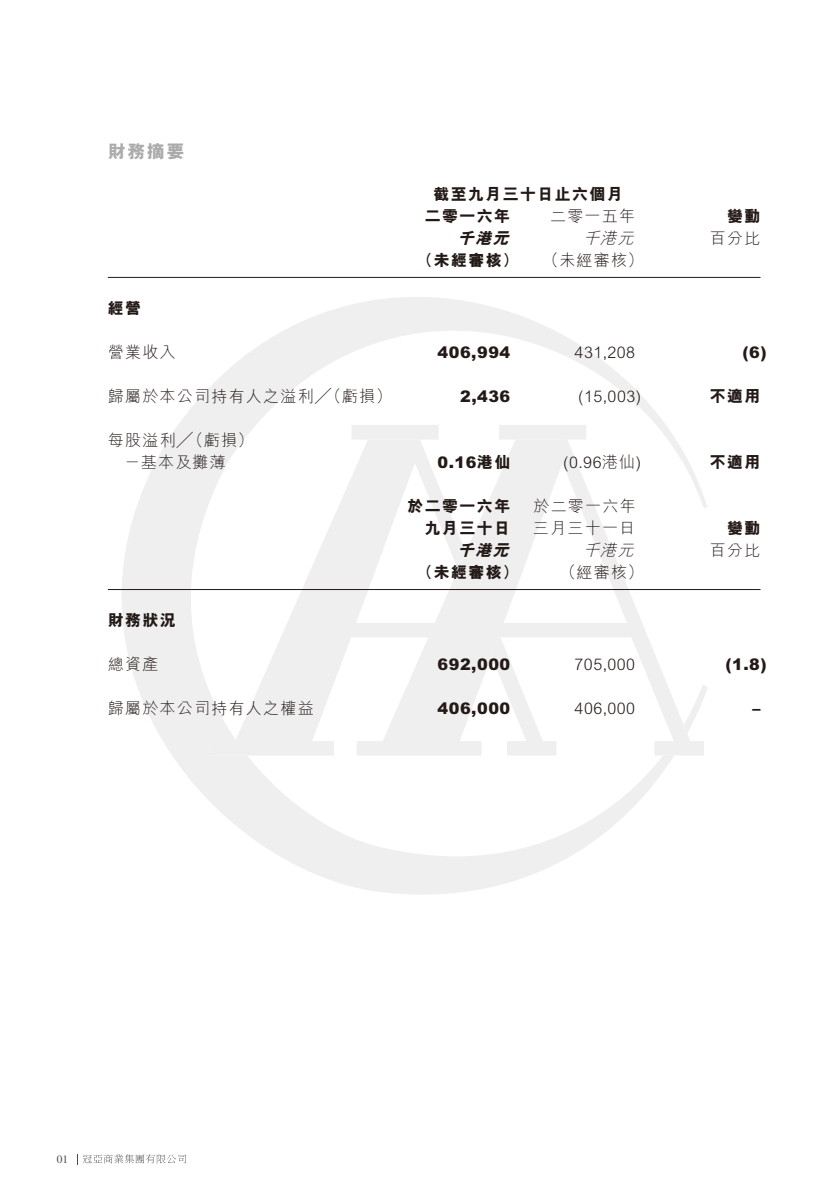
<style>
.page{position:relative;width:840px;height:1191px;background:#fff}
.page>*{position:absolute;margin:0;border:0;box-sizing:border-box;transform-origin:0 0}
.t1{font:800 18px "M Hei HK";color:#ababac}
.t2{font:300 16px "M Hei HK";letter-spacing:.08em;color:#231916}
.t3{font:800 16px "M Hei HK";letter-spacing:.085em;color:#231916}
.t4{font:900 16px "Arial MT Std";letter-spacing:.035em;color:#231916}
.t5{font:300 16px "Arial MT Std";letter-spacing:.03em;color:#231916}
.t6{font:italic 300 16px "M Hei HK";color:#231916}
.t7{font:italic 800 16px "M Hei HK";color:#231916}
.t8{font:11.4px "Times LT Std";color:#4d4a4a}
.s1{font-family:"M Hei HK";font-weight:800}
.s2{font-family:"M Hei HK"}
</style>
<div class="page">
<svg style="left:121px;top:297px;width:586px;height:597px"></svg>
<svg style="left:209px;top:439px;width:147px;height:316px"></svg>
<svg style="left:351px;top:425px;width:87px;height:14px"></svg>
<svg style="left:356px;top:439px;width:347px;height:316px"></svg>
<svg style="left:498px;top:425px;width:87px;height:14px"></svg>
<svg style="left:77px;top:1154px;width:109px;height:10px"></svg>
<hr style="left:108px;top:277px;width:652px;height:1px;background:#231916">
<hr style="left:108px;top:589px;width:652px;height:1px;background:#231916">
<p class="t1" style="left:108px;top:139px;width:78px">財務摘要</p>
<p class="t3" style="left:108px;top:297px;width:35px">經營</p>
<p class="t2" style="left:108px;top:341px;width:69px">營業收入</p>
<p class="t2" style="left:108px;top:385px;width:285px">歸屬於本公司持有人之溢利╱（虧損）</p>
<p class="t2" style="left:108px;top:429px;width:147px">每股溢利╱（虧損(</p>
<p class="t2" style="left:124px;top:451px;width:103px">－基本及攤薄</p>
<p class="t3" style="left:108px;top:609px;width:69px">財務狀況</p>
<p class="t2" style="left:108px;top:653px;width:52px">總資產</p>
<p class="t2" style="left:108px;top:697px;width:207px">歸屬於本公司持有人之權益</p>
<p class="t3" style="left:433px;top:183px;width:191px">截至九月三十日止六個月</p>
<p class="t3" style="left:424px;top:205px;width:87px">二零一六年</p>
<p class="t2" style="left:549px;top:205px;width:86px">二零一五年</p>
<p class="t7" style="left:457px;top:227px;width:58px">千港元</p>
<p class="t6" style="left:582px;top:227px;width:58px">千港元</p>
<p class="t3" style="left:417px;top:249px;width:103px">（未經審核）</p>
<p class="t2" style="left:542px;top:249px;width:102px">（未經審核(</p>
<p class="t4" style="left:437px;top:342px;width:74px">406,994</p>
<p class="t5" style="left:574px;top:343px;width:62px">431,208</p>
<p class="t4" style="left:460px;top:386px;width:52px">2,436</p>
<p class="t5" style="left:578px;top:387px;width:64px">(15,003)</p>
<p class="t4" style="left:437px;top:452px;width:74px">0.16<span class="s1">港仙</span></p>
<p class="t5" style="left:563px;top:453px;width:79px">(0.96<span class="s2">港仙</span>)</p>
<p class="t3" style="left:407px;top:495px;width:104px">於二零一六年</p>
<p class="t2" style="left:533px;top:495px;width:104px">於二零一六年</p>
<p class="t3" style="left:424px;top:517px;width:87px">九月三十日</p>
<p class="t2" style="left:532px;top:517px;width:104px">三月三十一日</p>
<p class="t7" style="left:457px;top:539px;width:58px">千港元</p>
<p class="t6" style="left:582px;top:539px;width:58px">千港元</p>
<p class="t3" style="left:417px;top:561px;width:103px">（未經審核）</p>
<p class="t2" style="left:560px;top:561px;width:85px">（經審核(</p>
<p class="t4" style="left:437px;top:654px;width:74px">692,000</p>
<p class="t4" style="left:437px;top:698px;width:74px">406,000</p>
<p class="t5" style="left:574px;top:655px;width:62px">705,000</p>
<p class="t5" style="left:574px;top:699px;width:62px">406,000</p>
<p class="t3" style="left:726px;top:205px;width:35px">變動</p>
<p class="t2" style="left:709px;top:227px;width:52px">百分比</p>
<p class="t4" style="left:742px;top:342px;width:26px">6) (</p>
<p class="t3" style="left:709px;top:385px;width:52px">不適用</p>
<p class="t3" style="left:709px;top:451px;width:52px">不適用</p>
<p class="t3" style="left:726px;top:517px;width:35px">變動</p>
<p class="t2" style="left:709px;top:539px;width:52px">百分比</p>
<p class="t4" style="left:725px;top:654px;width:43px">)1.8(</p>
<p class="t4" style="left:752px;top:698px;width:9px">–</p>
<p class="t8" style="left:57px;top:1152px;width:13px">01</p>
</div>
